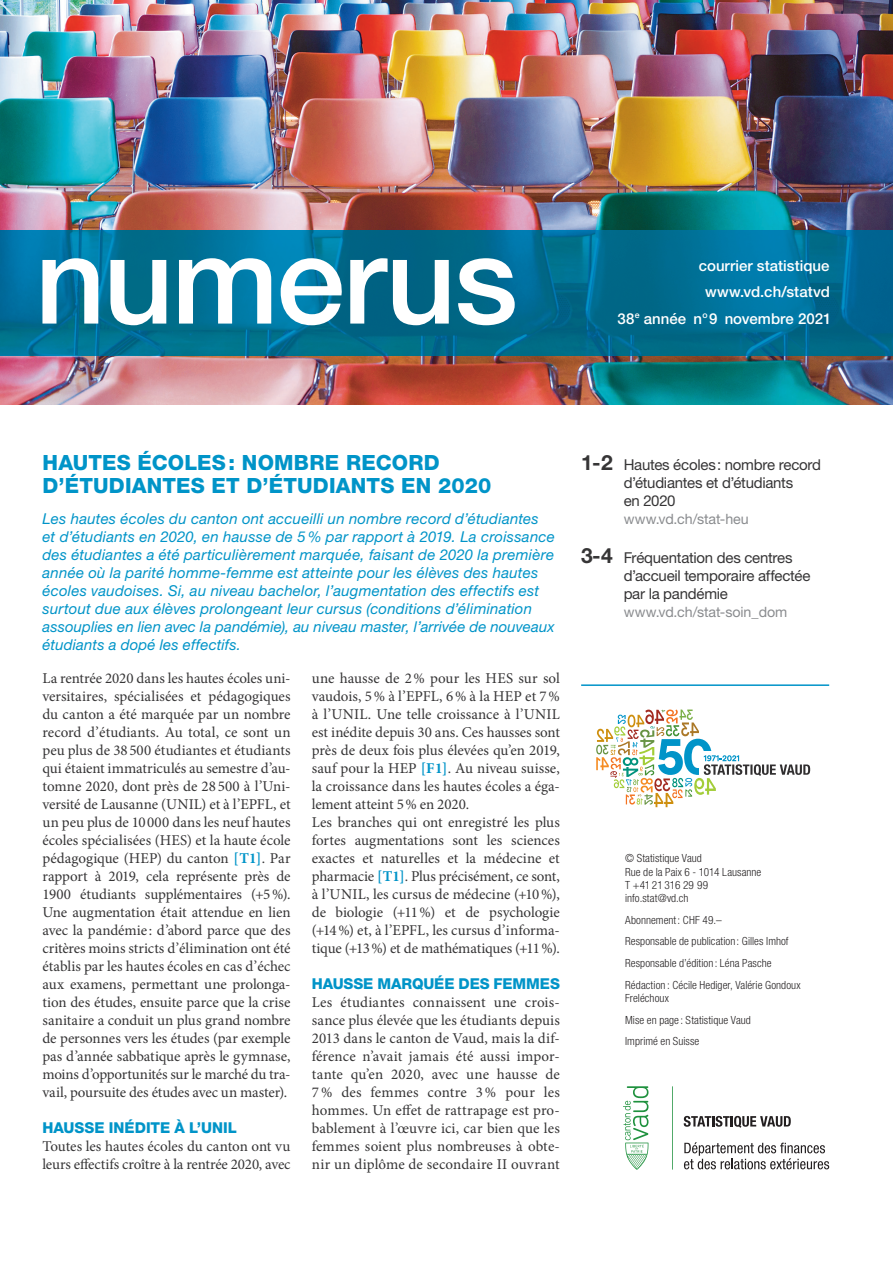
<style>
.page{position:relative;width:893px;height:1263px;background:#fff}
.page>*{position:absolute;margin:0;border:0;box-sizing:border-box;transform-origin:0 0}
.t1{font:500 123px "Helvetica Neue LT Pro";letter-spacing:-.015em;color:#fff}
.t2{font:800 21px/22.5px "Helvetica Neue LT Pro";letter-spacing:.01em;color:#0094c8}
.t3{font:15px/18px "Minion Pro";letter-spacing:-.005em;color:#363536;text-align:justify}
.t4{font:italic 15px/18px "Helvetica Neue LT Pro";letter-spacing:.015em;color:#0094c8}
.t5{font:15px/18px "Helvetica Neue LT Pro";letter-spacing:-.02em;color:#363536}
.t6{font:500 15px/26.5px "Helvetica Neue LT Pro";color:#fff;text-align:right}
.t7{font:800 15px "Helvetica Neue LT Pro";letter-spacing:-.005em;color:#0094c8}
.t8{font:14.25px "Helvetica Neue LT Pro";letter-spacing:-.005em;color:#8a8c8f}
.t9{font:300 condensed 11.25px/21.8px "Helvetica Neue LT Pro";letter-spacing:.005em;color:#282526}
.s1{font-weight:700;color:#0094c8}
.s2{font-weight:700;font-size:21px}
</style>
<div class="page">
<img style="left:0;top:0;width:893px;height:405px">
<svg style="left:0;top:230px;width:893px;height:126px;background:#006e94"></svg>
<svg style="left:684px;top:1116px;width:107px;height:12px"></svg>
<svg style="left:684px;top:1142px;width:145px;height:27px"></svg>
<svg style="left:623px;top:1086px;width:25px;height:84px"></svg>
<hr style="left:672px;top:1086px;width:1px;height:84px;background:#1f913e">
<hr style="left:581px;top:684px;width:248px;height:2px;background:#0094c8">
<svg style="left:596px;top:709px;width:214px;height:98px"></svg>
<h1 class="t1" style="left:35px;top:206px;width:484px">numerus</h1>
<p class="t6" style="left:617px;top:252px;width:215px">courrier statistique www.vd.ch/statvd<br>38<sup>e</sup> année n<sup>o</sup> 9 novembre 2021</p>
<h2 class="t2" style="left:43px;top:452px;width:450px">HAUTES ÉCOLES: NOMBRE RECORD<br>D’ÉTUDIANTES ET D’ÉTUDIANTS EN 2020</h2>
<p class="t4" style="left:43px;top:509px;width:514px">Les hautes écoles du canton ont accueilli un nombre record d’étudiantes et d’étudiants en 2020, en hausse de 5% par rapport à 2019. La croissance des étudiantes a été particulièrement marquée, faisant de 2020 la première année où la parité homme-femme est atteinte pour les élèves des hautes écoles vaudoises. Si, au niveau bachelor, l’augmentation des effectifs est surtout due aux élèves prolongeant leur cursus (conditions d’élimination assouplies en lien avec la pandémie), au niveau master, l’arrivée de nouveaux étudiants a dopé les effectifs.</p>
<p class="t3" style="left:42px;top:670px;width:250px">La rentrée 2020 dans les hautes écoles uni&shy;versitaires, spécialisées et pédagogiques du canton a été marquée par un nombre record d’étudiants. Au total, ce sont un peu plus de 38500 étudiantes et étudiants qui étaient immatriculés au semestre d’au&shy;tomne 2020, dont près de 28500 à l’Uni&shy;versité de Lausanne (UNIL) et à l’EPFL, et un peu plus de 10000 dans les neuf hautes écoles spécialisées (HES) et la haute école pédagogique (HEP) du canton <span class="s1">[T1]</span>. Par rapport à 2019, cela représente près de 1900 étudiants supplémentaires (+5%).<br>Une augmentation était attendue en lien avec la pandémie: d’abord parce que des critères moins stricts d’élimination ont été établis par les hautes écoles en cas d’échec aux examens, permettant une prolonga&shy;tion des études, ensuite parce que la crise sanitaire a conduit un plus grand nombre de personnes vers les études (par exemple pas d’année sabbatique après le gymnase, moins d’opportunités sur le marché du tra&shy;vail, poursuite des études avec un master).</p>
<p class="t7" style="left:43px;top:1119px;width:196px">HAUSSE INÉDITE À L’UNIL</p>
<p class="t3" style="left:43px;top:1138px;width:250px">Toutes les hautes écoles du canton ont vu leurs effectifs croître à la rentrée 2020, avec</p>
<p class="t3" style="left:312px;top:670px;width:250px;text-align:left">une hausse de 2% pour les HES sur sol vaudois, 5% à l’EPFL, 6% à la HEP et 7% à l’UNIL. Une telle croissance à l’UNIL est inédite depuis 30 ans. Ces hausses sont près de deux fois plus élevées qu’en 2019, sauf pour la HEP <span class="s1">[F1]</span>. Au niveau suisse, la croissance dans les hautes écoles a éga&shy;lement atteint 5% en 2020.<br>Les branches qui ont enregistré les plus fortes augmentations sont les sciences exactes et naturelles et la médecine et pharmacie <span class="s1">[T1]</span>. Plus précisément, ce sont, à l’UNIL, les cursus de médecine (+10%), de biologie (+11%) et de psychologie (+14%) et, à l’EPFL, les cursus d’informa&shy;tique (+13%) et de mathématiques (+11%).</p>
<p class="t7" style="left:312px;top:975px;width:250px">HAUSSE MARQUÉE DES FEMMES</p>
<p class="t3" style="left:312px;top:994px;width:250px">Les étudiantes connaissent une crois&shy;sance plus élevée que les étudiants depuis 2013 dans le canton de Vaud, mais la dif&shy;férence n’avait jamais été aussi impor&shy;tante qu’en 2020, avec une hausse de 7% des femmes contre 3% pour les hommes. Un effet de rattrapage est pro&shy;bablement à l’œuvre ici, car bien que les femmes soient plus nombreuses à obte&shy;nir un diplôme de secondaire II ouvrant</p>
<p class="t5" style="left:624px;top:456px;width:199px;text-indent:-43px"><span class="s2">1-2</span> Hautes écoles: nombre record d’étudiantes et d’étudiants<br>en 2020</p>
<p class="t8" style="left:624px;top:511px;width:127px">www.vd.ch/stat-heu</p>
<p class="t5" style="left:624px;top:549px;width:188px;text-indent:-43px"><span class="s2">3-4</span> Fréquentation des centres d’accueil temporaire affectée par la pandémie</p>
<p class="t8" style="left:624px;top:604px;width:165px">www.vd.ch/stat-soin_dom</p>
<p class="t9" style="left:625px;top:852px;width:138px;line-height:13.2px">© Statistique Vaud<br>Rue de la Paix 6 - 1014 Lausanne<br>T +41 21 316 29 99 info.stat@vd.ch</p>
<p class="t9" style="left:625px;top:909px;width:177px">Abonnement: CHF 49.–<br>Responsable de publication: Gilles Imhof Responsable d’édition: Léna Pasche Rédaction : Cécile Hediger, Valérie Gondoux</p>
<p class="t9" style="left:625px;top:987px;width:127px">Freléchoux<br>Mise en page: Statistique Vaud<br>Imprimé en Suisse</p>
</div>
